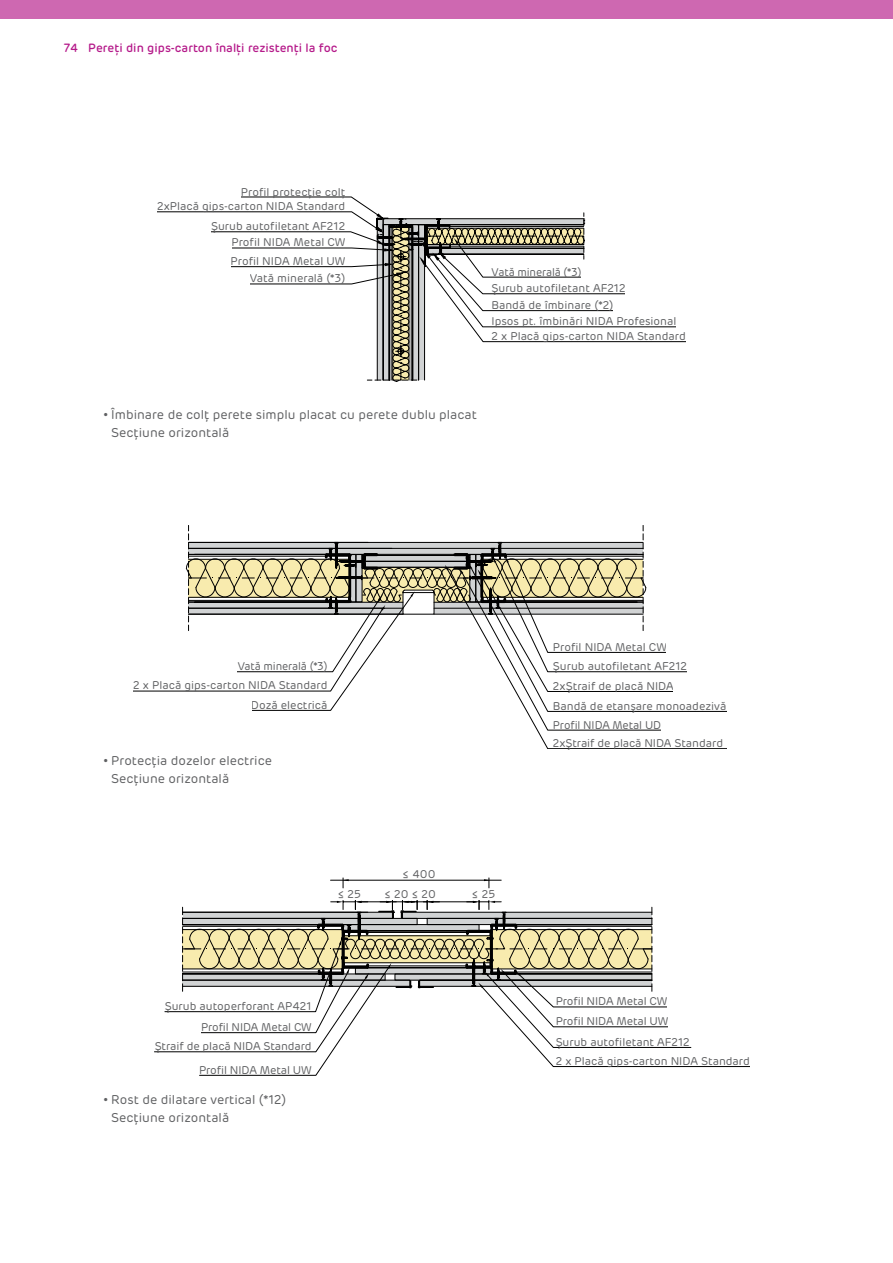
<style>
.page{position:relative;width:893px;height:1263px;background:#fff}
.page>*{position:absolute;margin:0;border:0;box-sizing:border-box;transform-origin:0 0}
.t1{font:12.75px/18px "Rubrik";color:#5f6062}
.t2{font:500 12px "Rubrik";color:#b51a8a}
.t3{font:11.25px/14.7px "Rubrik";color:#5f6062;text-align:right}
.t4{font:11.25px "Rubrik";color:#5f6062;scale:.96 1}
</style>
<div class="page">
<div style="left:0;top:0;width:893px;height:19px;background:#ce68b1"></div>
<svg style="left:133px;top:525px;width:511px;height:186px"></svg>
<svg style="left:447px;top:569px;width:279px;height:180px"></svg>
<div style="left:150px;top:660px;width:87px;height:16px;background:#fff"></div>
<div style="left:661px;top:720px;width:87px;height:16px;background:#fff"></div>
<div style="left:674px;top:682px;width:87px;height:16px;background:#fff"></div>
<div style="left:687px;top:660px;width:87px;height:16px;background:#fff"></div>
<div style="left:667px;top:638px;width:87px;height:17px;background:#fff"></div>
<div style="left:164px;top:701px;width:87px;height:16px;background:#fff"></div>
<svg style="left:157px;top:197px;width:529px;height:184px"></svg>
<div style="left:151px;top:183px;width:90px;height:17px;background:#fff"></div>
<div style="left:91px;top:221px;width:120px;height:17px;background:#fff"></div>
<div style="left:79px;top:235px;width:152px;height:17px;background:#fff"></div>
<div style="left:91px;top:257px;width:139px;height:17px;background:#fff"></div>
<div style="left:91px;top:274px;width:159px;height:17px;background:#fff"></div>
<div style="left:581px;top:265px;width:135px;height:17px;background:#fff"></div>
<div style="left:626px;top:280px;width:90px;height:17px;background:#fff"></div>
<div style="left:613px;top:298px;width:106px;height:17px;background:#fff"></div>
<div style="left:676px;top:315px;width:91px;height:17px;background:#fff"></div>
<svg style="left:154px;top:900px;width:571px;height:176px"></svg>
<svg style="left:343px;top:878px;width:6px;height:10px"></svg>
<svg style="left:484px;top:878px;width:6px;height:10px"></svg>
<hr style="left:331px;top:880px;width:170px;height:1px;background:#000">
<div style="left:667px;top:993px;width:90px;height:17px;background:#fff"></div>
<div style="left:668px;top:1015px;width:90px;height:17px;background:#fff"></div>
<div style="left:111px;top:1017px;width:90px;height:17px;background:#fff"></div>
<p class="t2" style="left:64px;top:40px;width:275px">74 Pereţi din gips-carton înalţi rezistenţi la foc</p>
<p class="t3" style="left:157px;top:184px;width:190px">Profil protecţie colţ<br>2xPlacă gips-carton NIDA Standard</p>
<p class="t3" style="left:211px;top:219px;width:136px">Şurub autofiletant AF212</p>
<p class="t3" style="left:231px;top:235px;width:115px">Profil NIDA Metal CW</p>
<p class="t3" style="left:231px;top:254px;width:116px">Profil NIDA Metal UW</p>
<p class="t3" style="left:250px;top:271px;width:97px">Vată minerală (*3)</p>
<p class="t4" style="left:492px;top:264px;width:95px">Vată minerală (*3)</p>
<p class="t3" style="left:492px;top:281px;width:136px">Şurub autofiletant AF212</p>
<p class="t3" style="left:492px;top:298px;width:123px">Bandă de îmbinare (*2)</p>
<p class="t3" style="left:492px;top:314px;width:186px">Ipsos pt. îmbinări NIDA Profesional</p>
<p class="t3" style="left:492px;top:329px;width:196px">2 x Placă gips-carton NIDA Standard</p>
<p class="t1" style="left:111px;top:406px;width:367px;text-indent:-9px">• Îmbinare de colţ perete simplu placat cu perete dublu placat<br>Secţiune orizontală</p>
<p class="t4" style="left:238px;top:659px;width:95px">Vată minerală (*3)</p>
<p class="t3" style="left:553px;top:639px;width:115px">Profil NIDA Metal CW</p>
<p class="t3" style="left:553px;top:659px;width:136px">Şurub autofiletant AF212</p>
<p class="t3" style="left:133px;top:678px;width:196px">2 x Placă gips-carton NIDA Standard</p>
<p class="t3" style="left:553px;top:679px;width:122px">2xŞtraif de placă NIDA</p>
<p class="t3" style="left:553px;top:717px;width:110px">Profil NIDA Metal UD</p>
<p class="t3" style="left:251px;top:697px;width:78px">Doză electrică</p>
<p class="t3" style="left:553px;top:698px;width:175px">Bandă de etanşare monoadezivă</p>
<p class="t1" style="left:111px;top:751px;width:162px;text-indent:-9px">• Protecţia dozelor electrice<br>Secţiune orizontală</p>
<p class="t3" style="left:402px;top:866px;width:35px">≤ 400</p>
<p class="t3" style="left:337px;top:887px;width:25px">≤ 25</p>
<p class="t3" style="left:472px;top:887px;width:25px">≤ 25</p>
<p class="t3" style="left:384px;top:887px;width:53px">≤ 20 ≤ 20</p>
<p class="t3" style="left:165px;top:999px;width:148px">Şurub autoperforant AP421</p>
<p class="t3" style="left:201px;top:1020px;width:112px">Profil NIDA Metal CW</p>
<p class="t3" style="left:155px;top:1035px;width:158px;line-height:23.4px">Ştraif de placă NIDA Standard<br>Profil NIDA Metal UW</p>
<p class="t1" style="left:111px;top:1090px;width:176px;text-indent:-9px">• Rost de dilatare vertical (*12)<br>Secţiune orizontală</p>
<p class="t3" style="left:553px;top:736px;width:172px">2xŞtraif de placă NIDA Standard</p>
<p class="t3" style="left:556px;top:991px;width:114px;line-height:19.8px;text-align:left">Profil NIDA Metal CW<br>Profil NIDA Metal UW</p>
<p class="t3" style="left:556px;top:1034px;width:136px">Şurub autofiletant AF212</p>
<p class="t3" style="left:556px;top:1054px;width:196px">2 x Placă gips-carton NIDA Standard</p>
</div>
